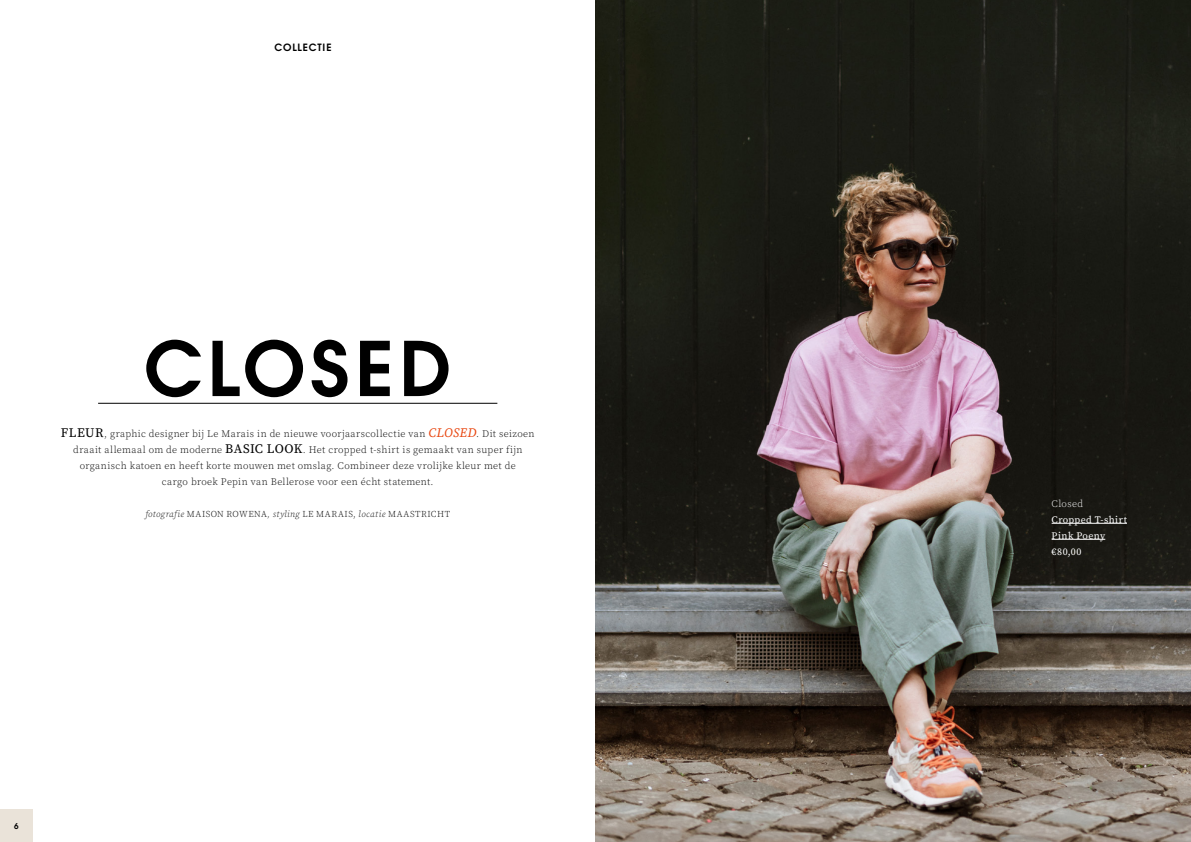
<style>
.page{position:relative;width:1191px;height:842px;background:#fff}
.page>*{position:absolute;margin:0;border:0;box-sizing:border-box;transform-origin:0 0}
.t1{font:600 74.8px "Avant Garde LT";letter-spacing:.07em;color:#000}
.t2{font:10px/16px "Source Serif Variable";letter-spacing:.03em;color:#000;text-align:center}
.t3{font:10px/16px "Source Serif Variable";letter-spacing:.04em;color:#fff}
.t4{font:600 10px "Avant Garde LT";letter-spacing:.085em;color:#000}
.t5{font:9px "Source Serif Variable";letter-spacing:.06em;color:#000}
.t6{font:600 8px "Avant Garde LT";color:#000}
.s1{font-size:13px}
.s2{font-style:italic;font-size:13px;color:#e84610}
.s3{font-style:italic}
</style>
<div class="page">
<hr style="left:98px;top:403px;width:399px;height:1px;background:#000">
<div style="left:0;top:809px;width:33px;height:33px;background:#eae3d9"></div>
<img style="left:595px;top:0;width:596px;height:842px">
<hr style="left:1051px;top:523px;width:76px;height:1px;background:#fff">
<hr style="left:1051px;top:539px;width:54px;height:1px;background:#fff">
<p class="t4" style="left:274px;top:41px;width:59px">COLLECTIE</p>
<h1 class="t1" style="left:144px;top:320px;width:309px">CLOSED</h1>
<p class="t2" style="left:61px;top:426px;width:475px"><span class="s1">FLEUR</span>, graphic designer bij Le Marais in de nieuwe voorjaarscollectie van <span class="s2">CLOSED</span>. Dit seizoen draait allemaal om de moderne <span class="s1">BASIC LOOK</span>. Het cropped t-shirt is gemaakt van super fijn organisch katoen en heeft korte mouwen met omslag. Combineer deze vrolijke kleur met de<br>cargo broek Pepin van Bellerose voor een écht statement.</p>
<p class="t5" style="left:145px;top:508px;width:306px"><span class="s3">fotografie</span> MAISON ROWENA<span class="s3">, styling</span> LE MARAIS, <span class="s3">locatie</span> MAASTRICHT</p>
<p class="t6" style="left:14px;top:820px;width:6px">6</p>
<p class="t3" style="left:1051px;top:495px;width:77px">Closed<br>Cropped T-shirt<br>Pink Poeny €80,00</p>
</div>
